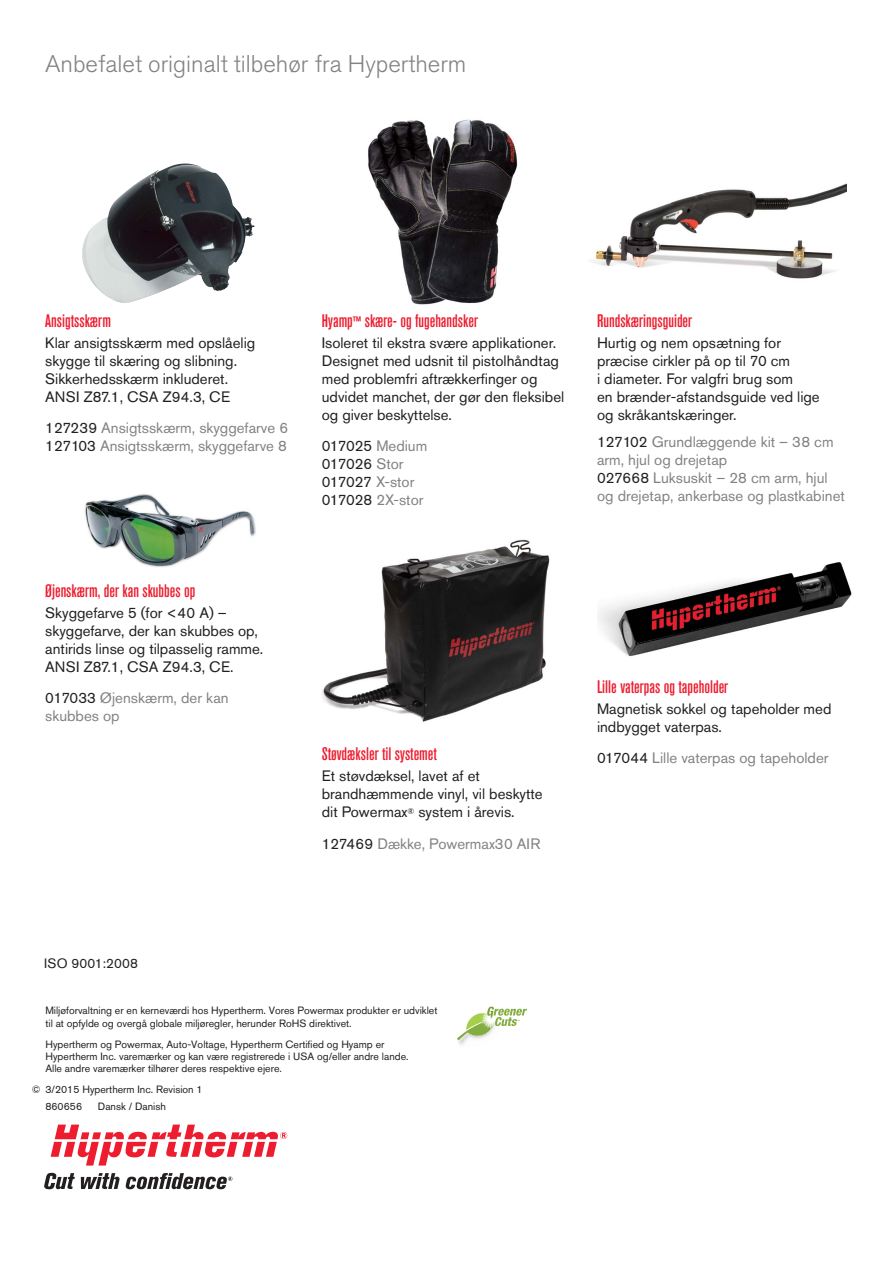
<style>
.page{position:relative;width:893px;height:1263px;background:#fff}
.page>*{position:absolute;margin:0;border:0;box-sizing:border-box;transform-origin:0 0}
.t1{font:300 24px "Akzidenz Grotesk Pro";color:#808285}
.t2{font:500 condensed 18px "Akzidenz Grotesk Pro";color:#ed1c2e}
.t3{font:15px/18px "Akzidenz Grotesk Pro";color:#231f20}
.t4{font:15px/18px "Akzidenz Grotesk Pro";color:#808285}
.t5{font:13.5px "Akzidenz Grotesk Pro";letter-spacing:.01em;color:#231f20}
.t6{font:10.5px/12px "Akzidenz Grotesk Pro";color:#231f20}
.s1{color:#231f20}
.s2{font-size:15px}
.s3{color:#808285}
</style>
<div class="page">
<img style="left:458px;top:1040px;width:9px;height:5px">
<svg style="left:457px;top:1006px;width:70px;height:34px"></svg>
<img style="left:322px;top:539px;width:228px;height:183px">
<img style="left:84px;top:493px;width:172px;height:74px">
<img style="left:598px;top:562px;width:254px;height:95px">
<img style="left:591px;top:184px;width:255px;height:95px">
<img style="left:368px;top:119px;width:150px;height:186px">
<img style="left:82px;top:164px;width:148px;height:139px">
<svg style="left:51px;top:1124px;width:236px;height:41px"></svg>
<svg style="left:44px;top:1173px;width:31px;height:16px"></svg>
<svg style="left:81px;top:1173px;width:39px;height:16px"></svg>
<svg style="left:126px;top:1173px;width:106px;height:16px"></svg>
<h1 class="t1" style="left:45px;top:48px;width:423px">Anbefalet originalt tilbehør fra Hypertherm</h1>
<p class="t2" style="left:45px;top:309px;width:67px">Ansigtsskærm</p>
<p class="t3" style="left:45px;top:333px;width:211px">Klar ansigtsskærm med opslåelig skygge til skæring og slibning.<br>Sikkerhedsskærm inkluderet.<br>ANSI Z87.1, CSA Z94.3, CE</p>
<p class="t4" style="left:45px;top:419px;width:244px"><span class="s1">127239</span> Ansigtsskærm, skyggefarve 6<br><span class="s1">127103</span> Ansigtsskærm, skyggefarve 8</p>
<p class="t2" style="left:45px;top:579px;width:152px">Øjenskærm, der kan skubbes op</p>
<p class="t3" style="left:45px;top:603px;width:220px">Skyggefarve 5 (for &lt;40 A) – skyggefarve, der kan skubbes op, antirids linse og tilpasselig ramme.<br>ANSI Z87.1, CSA Z94.3, CE.</p>
<p class="t4" style="left:45px;top:689px;width:185px"><span class="s1">017033</span> Øjenskærm, der kan skubbes op</p>
<p class="t2" style="left:322px;top:309px;width:158px">Hyamp<span class="s2">™</span> skære- og fugehandsker</p>
<p class="t3" style="left:322px;top:333px;width:244px">Isoleret til ekstra svære applikationer.<br>Designet med udsnit til pistolhåndtag med problemfri aftrækkerfinger og udvidet manchet, der gør den fleksibel og giver beskyttelse.</p>
<p class="t3" style="left:322px;top:437px;width:107px">017025 <span class="s3">Medium<br></span>017026 <span class="s3">Stor<br></span>017027 <span class="s3">X-stor<br></span>017028 <span class="s3">2X-stor</span></p>
<p class="t2" style="left:597px;top:309px;width:97px">Rundskæringsguider</p>
<p class="t3" style="left:597px;top:333px;width:224px">Hurtig og nem opsætning for præcise cirkler på op til 70 cm<br>i diameter. For valgfri brug som<br>en brænder-afstandsguide ved lige og skråkantskæringer.</p>
<p class="t4" style="left:597px;top:432px;width:249px"><span class="s1">127102</span> Grundlæggende kit – 38 cm arm, hjul og drejetap<br><span class="s1">027668</span> Luksuskit – 28 cm arm, hjul og drejetap, ankerbase og plastkabinet</p>
<p class="t2" style="left:322px;top:742px;width:117px">Støvdæksler til systemet</p>
<p class="t3" style="left:322px;top:767px;width:222px">Et støvdæksel, lavet af et brandhæmmende vinyl, vil beskytte dit Powermax<sup>®</sup> system i årevis.</p>
<p class="t4" style="left:322px;top:834px;width:220px"><span class="s1">127469</span> Dække, Powermax30 AIR</p>
<p class="t2" style="left:597px;top:675px;width:133px">Lille vaterpas og tapeholder</p>
<p class="t3" style="left:597px;top:699px;width:236px">Magnetisk sokkel og tapeholder med indbygget vaterpas.</p>
<p class="t4" style="left:597px;top:749px;width:233px"><span class="s1">017044</span> Lille vaterpas og tapeholder</p>
<p class="t5" style="left:44px;top:955px;width:95px">ISO 9001:2008</p>
<p class="t6" style="left:45px;top:1005px;width:394px">Miljøforvaltning er en kerneværdi hos Hypertherm. Vores Powermax produkter er udviklet til at opfylde og overgå globale miljøregler, herunder RoHS direktivet.</p>
<p class="t6" style="left:45px;top:1038px;width:365px">Hypertherm og Powermax, Auto-Voltage, Hypertherm Certified og Hyamp er<br>Hypertherm Inc. varemærker og kan være registrerede i USA og/eller andre lande.<br>Alle andre varemærker tilhører deres respektive ejere.</p>
<p class="t6" style="left:45px;top:1081px;width:159px;line-height:16.5px;text-indent:-14px">© 3/2015 Hypertherm Inc. Revision 1<br>860656</p>
<p class="t6" style="left:98px;top:1100px;width:70px">Dansk / Danish</p>
</div>
